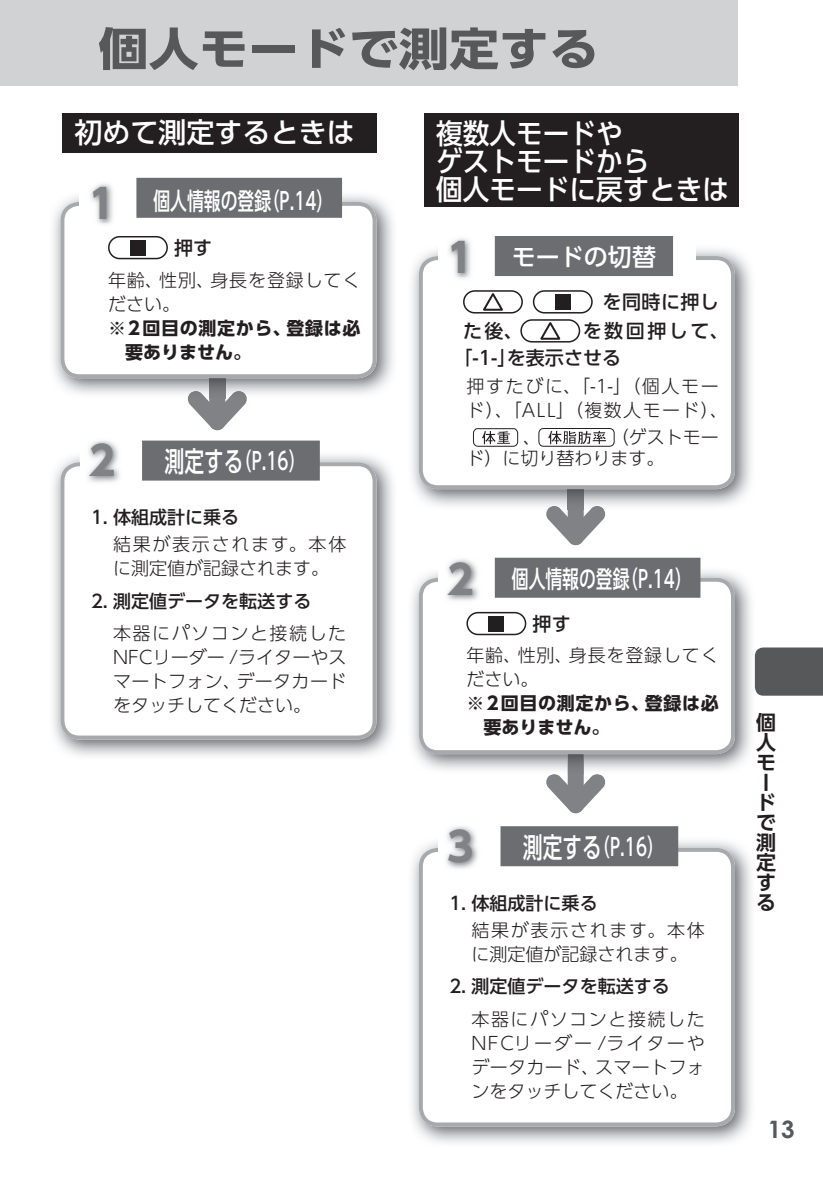
<style>
.page{position:relative;width:823px;height:1191px;background:#fff}
.page>*{position:absolute;margin:0;border:0;box-sizing:border-box;transform-origin:0 0}
.t1{font:700 45px "UD Shin Go Pro";color:#57585a;scale:1.11 1}
.t2{font:700 40px "UD Shin Go Pro";color:#808285}
.t3{font:500 28px/28px "UD Shin Go Pro";color:#fff;scale:.95 1}
.t4{font:500 28px "UD Shin Go Pro";color:#fff}
.t5{font:500 24px "UD Shin Go Pro";color:#fff;scale:.7 1}
.t6{font:500 24px "UD Shin Go Pro";color:#fff}
.t7{font:700 24px "Century Gothic";color:#57585a}
.t8{font:700 20px/20px "UD Shin Go Pro De";color:#231f20}
.t9{font:500 19px/26.8px "UD Shin Go Pro";letter-spacing:.065em;color:#231f20}
.t10{font:500 19px "UD Shin Go Pro";letter-spacing:.025em;color:#231f20}
.t11{font:300 18px/24px "UD Shin Go Pro";letter-spacing:.02em;color:#231f20;text-align:justify}
.t12{font:300 18px/24px "UD Shin Go Pro";color:#231f20}
.t13{font:500 18px "UD Shin Go Pro";color:#231f20}
.t14{font:700 18px/24px "UD Shin Go Pro";letter-spacing:.035em;color:#231f20}
.t15{font:300 18px/24px "UD Shin Go Pro";letter-spacing:.045em;color:#231f20}
.t16{font:300 18px/24px "UD Shin Go Pro";letter-spacing:.085em;color:#231f20}
.s1{font-weight:700;font-size:40px;color:#808285}
.s2{font-size:28px}
</style>
<div class="page">
<div style="left:755px;top:647px;width:67px;height:48px;background:#57585a"></div>
<div style="left:0;top:0;width:737px;height:85px;background:#d1d2d4"></div>
<div style="left:424px;top:113px;width:314px;height:94px;background:#231f20"></div>
<div style="left:62px;top:113px;width:314px;height:40px;background:#231f20"></div>
<svg style="left:187px;top:398px;width:60px;height:32px"></svg>
<img style="left:53px;top:192px;width:340px;height:206px">
<img style="left:209px;top:378px;width:16px;height:13px">
<img style="left:188px;top:391px;width:58px;height:7px">
<svg style="left:60px;top:202px;width:316px;height:176px"></svg>
<div style="left:80px;top:181px;width:256px;height:41px;background:#fff"></div>
<div style="left:136px;top:178px;width:206px;height:40px;background:#6c6d70"></div>
<div style="left:130px;top:240px;width:15px;height:15px;background:#231f20"></div>
<div style="left:108px;top:236px;width:60px;height:23px;border:2px solid #231f20;border-radius:11px"></div>
<img style="left:84px;top:222px;width:35px;height:9px">
<img style="left:89px;top:183px;width:25px;height:44px">
<img style="left:53px;top:451px;width:340px;height:305px">
<svg style="left:60px;top:462px;width:316px;height:277px"></svg>
<div style="left:80px;top:441px;width:191px;height:41px;background:linear-gradient(to bottom,#fff,#fff)"></div>
<div style="left:142px;top:440px;width:177px;height:40px;background:#6c6d70"></div>
<img style="left:81px;top:441px;width:45px;height:48px">
<img style="left:85px;top:441px;width:36px;height:43px">
<svg style="left:546px;top:510px;width:59px;height:35px"></svg>
<svg style="left:546px;top:774px;width:59px;height:39px"></svg>
<img style="left:412px;top:249px;width:339px;height:261px">
<img style="left:567px;top:489px;width:16px;height:17px">
<img style="left:547px;top:506px;width:56px;height:4px">
<svg style="left:418px;top:256px;width:316px;height:233px"></svg>
<div style="left:438px;top:235px;width:256px;height:42px;background:#fff"></div>
<div style="left:494px;top:236px;width:178px;height:40px;background:#6c6d70"></div>
<svg style="left:480px;top:293px;width:24px;height:17px"></svg>
<div style="left:463px;top:290px;width:59px;height:23px;border:2px solid #231f20;border-radius:11px"></div>
<div style="left:555px;top:294px;width:15px;height:15px;background:#231f20"></div>
<div style="left:532px;top:290px;width:60px;height:23px;border:2px solid #231f20;border-radius:11px"></div>
<svg style="left:537px;top:322px;width:24px;height:17px"></svg>
<div style="left:520px;top:319px;width:60px;height:23px;border:2px solid #231f20;border-radius:11px"></div>
<svg style="left:472px;top:428px;width:46px;height:19px"></svg>
<svg style="left:537px;top:427px;width:77px;height:20px"></svg>
<img style="left:442px;top:277px;width:35px;height:8px">
<img style="left:447px;top:238px;width:25px;height:43px">
<img style="left:412px;top:836px;width:339px;height:307px">
<svg style="left:418px;top:848px;width:316px;height:278px"></svg>
<div style="left:438px;top:827px;width:191px;height:41px;background:linear-gradient(to bottom,#fff,#fff)"></div>
<div style="left:500px;top:826px;width:177px;height:40px;background:#6c6d70"></div>
<img style="left:439px;top:827px;width:45px;height:48px">
<img style="left:444px;top:826px;width:35px;height:44px">
<img style="left:412px;top:566px;width:339px;height:208px">
<img style="left:754px;top:655px;width:1px;height:33px">
<img style="left:567px;top:754px;width:16px;height:20px">
<img style="left:551px;top:774px;width:48px;height:1px">
<svg style="left:418px;top:578px;width:316px;height:176px"></svg>
<div style="left:438px;top:557px;width:256px;height:41px;background:#fff"></div>
<div style="left:494px;top:558px;width:206px;height:40px;background:#6c6d70"></div>
<div style="left:488px;top:616px;width:15px;height:15px;background:#231f20"></div>
<div style="left:466px;top:612px;width:60px;height:23px;border:2px solid #231f20;border-radius:11px"></div>
<img style="left:439px;top:598px;width:45px;height:9px">
<img style="left:443px;top:559px;width:36px;height:43px">
<h1 class="t1" style="left:99px;top:12px;width:452px">個人モードで測定する</h1>
<h3 class="t4" style="left:74px;top:110px;width:281px">初めて測定するときは</h3>
<h2 class="t2" style="left:89px;top:171px;width:28px">1</h2>
<h3 class="t5" style="left:153px;top:181px;width:258px">個人情報の登録（P.14）</h3>
<p class="t10" style="left:168px;top:232px;width:46px">.押す</p>
<p class="t15" style="left:108px;top:267px;width:254px">年齢、性別、身長を登録してください。</p>
<p class="t14" style="left:125px;top:315px;width:237px;text-indent:-17px">※2回目の測定から、登録は必要ありません。</p>
<h3 class="t5" style="left:89px;top:442px;width:311px"><span class="s1">2</span> <span class="s2">測定する</span>（P.16）</h3>
<p class="t13" style="left:91px;top:503px;width:150px">1..体組成計に乗る</p>
<p class="t12" style="left:113px;top:532px;width:235px">結果が表示されます。本体に測定値が記録されます。</p>
<p class="t13" style="left:91px;top:586px;width:222px">2..測定値データを転送する</p>
<p class="t11" style="left:113px;top:621px;width:235px">本器にパソコンと接続したNFCリーダー /ライターやスマートフォン、データカードをタッチしてください。</p>
<h3 class="t3" style="left:436px;top:118px;width:310px">複数人モードや<br>ゲストモードから<br>個人モードに戻すときは</h3>
<h2 class="t2" style="left:447px;top:225px;width:28px">1</h2>
<h3 class="t6" style="left:511px;top:237px;width:145px">モードの切替</h3>
<p class="t10" style="left:592px;top:286px;width:128px">. を同時に押し</p>
<p class="t10" style="left:463px;top:315px;width:61px">た後、</p>
<p class="t9" style="left:453px;top:317px;width:276px;text-indent:129px">を数回押して、「-1-」を表示させる</p>
<p class="t16" style="left:466px;top:373px;width:263px">押すたびに、「-1-」（個人モード）、「ALL」（複数人モード）、</p>
<p class="t11" style="left:522px;top:424px;width:19px">、</p>
<p class="t12" style="left:466px;top:426px;width:254px;line-height:21px;text-indent:144px">（ゲストモード）に切り替わります。</p>
<h2 class="t2" style="left:447px;top:547px;width:28px">2</h2>
<h3 class="t5" style="left:511px;top:559px;width:258px">個人情報の登録（P.14）</h3>
<p class="t10" style="left:526px;top:608px;width:46px">.押す</p>
<p class="t15" style="left:466px;top:643px;width:254px">年齢、性別、身長を登録してください。</p>
<p class="t14" style="left:483px;top:691px;width:237px;text-indent:-17px">※2回目の測定から、登録は必要ありません。</p>
<h3 class="t5" style="left:447px;top:827px;width:311px"><span class="s1">3</span> <span class="s2">測定する</span>（P.16）</h3>
<p class="t13" style="left:449px;top:888px;width:150px">1..体組成計に乗る</p>
<p class="t12" style="left:471px;top:917px;width:235px">結果が表示されます。本体に測定値が記録されます。</p>
<p class="t13" style="left:449px;top:972px;width:222px">2..測定値データを転送する</p>
<p class="t11" style="left:471px;top:1006px;width:235px">本器にパソコンと接続したNFCリーダー /ライターやデータカード、スマートフォンをタッチしてください。</p>
<p class="t8" style="left:755px;top:712px;width:21px">個人モードで測定する</p>
<h3 class="t7" style="left:767px;top:1111px;width:28px">13</h3>
</div>
